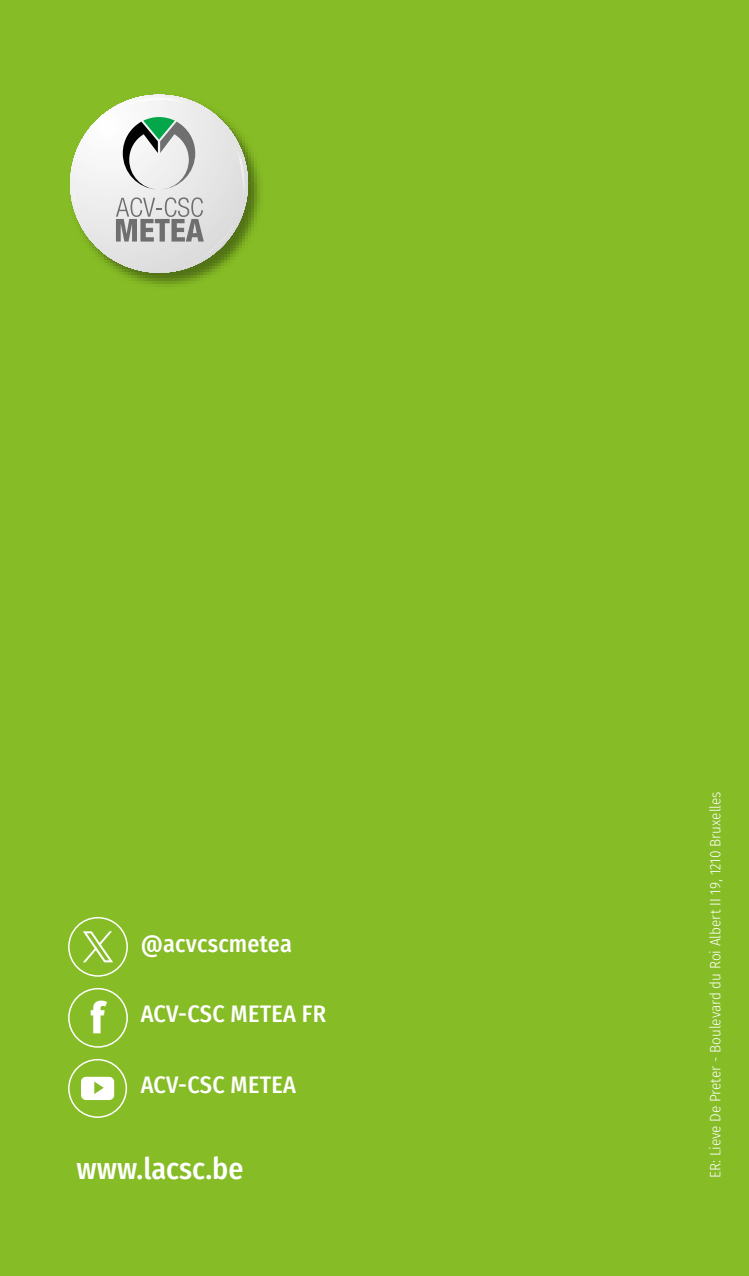
<style>
.page{position:relative;width:749px;height:1276px;background:#fff}
.page>*{position:absolute;margin:0;border:0;box-sizing:border-box;transform-origin:0 0}
.t1{font:800 extra-condensed 43.2px "Fira Sans";color:#fff}
.t2{font:500 30px "Fira Sans Condensed";color:#fff}
.t3{font:500 24px "Fira Sans Condensed";letter-spacing:.01em;color:#fff}
.t4{font:300 15px "Fira Sans Condensed";color:#fff}
</style>
<div class="page">
<div style="left:0;top:0;width:748px;height:1276px;background:#86bc25"></div>
<div style="left:68px;top:917px;width:60px;height:59px;border:2px solid #fff;border-radius:50%"></div>
<div style="left:68px;top:988px;width:60px;height:59px;border:2px solid #fff;border-radius:50%"></div>
<div style="left:68px;top:1059px;width:59px;height:59px;border:2px solid #fff;border-radius:50%"></div>
<svg style="left:81px;top:1076px;width:33px;height:24px"></svg>
<img style="left:119px;top:94px;width:141px;height:190px">
<svg style="left:70px;top:95px;width:178px;height:178px"></svg>
<svg style="left:83px;top:931px;width:30px;height:31px"></svg>
<h1 class="t1" style="left:91px;top:980px;width:15px">f</h1>
<h3 class="t3" style="left:141px;top:924px;width:153px">@acvcscmetea</h3>
<h3 class="t3" style="left:141px;top:995px;width:187px">ACV-CSC METEA FR</h3>
<h3 class="t3" style="left:141px;top:1065px;width:157px">ACV-CSC METEA</h3>
<h2 class="t2" style="left:77px;top:1144px;width:168px">www.lacsc.be</h2>
<p class="t4" style="left:704px;top:1178px;width:388px;rotate:-90deg">ER: Lieve De Preter - Boulevard du Roi Albert II 19, 1210 Bruxelles</p>
</div>
